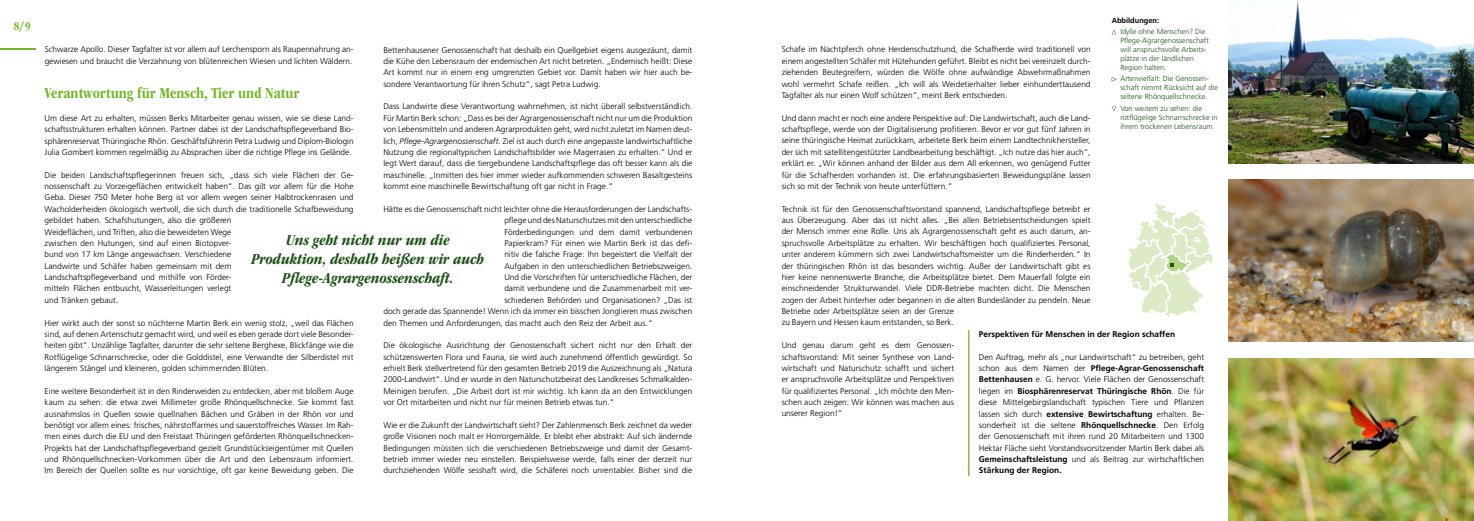
<style>
.page{position:relative;width:1474px;height:521px;background:#fff}
.page>*{position:absolute;margin:0;border:0;box-sizing:border-box;transform-origin:0 0}
.t1{font:italic 700 condensed 15.75px/18.9px "ITC Garamond Std";color:#1f5018;text-align:center}
.t2{font:700 condensed 15.75px "ITC Garamond Std";color:#75b72a}
.t3{font:700 condensed 12.25px "ITC Garamond Std";color:#75b72a}
.LT_1-Sp{font:300 8.31px/11.4px "Frutiger LT Std";color:#000;text-align:justify}
.LT_1-Sp-2{font:700 8.31px "Frutiger LT Std";color:#000}
.t4{font:300 7.44px/8.9px "Frutiger LT Std";color:#1f5018}
.t5{font:700 7.44px "Frutiger LT Std";color:#000}
.s1{font-style:italic}
.s2{font-weight:700}
</style>
<div class="page">
<hr style="left:0;top:48px;width:36px;height:1px;background:#75b72a">
<hr style="left:968px;top:330px;width:1px;height:146px;background:#75b72a">
<svg style="left:1111px;top:77px;width:5px;height:4px"></svg>
<svg style="left:1111px;top:107px;width:5px;height:4px"></svg>
<svg style="left:1128px;top:204px;width:85px;height:113px"></svg>
<img style="left:1228px;top:0;width:245px;height:163px">
<img style="left:1228px;top:179px;width:245px;height:162px">
<img style="left:1228px;top:358px;width:245px;height:163px">
<h2 class="t3" style="left:14px;top:19px;width:18px">8/9</h2>
<p class="LT_1-Sp" style="left:45px;top:44px;width:310px">Schwarze Apollo. Dieser Tagfalter ist vor allem auf Lerchensporn als Raupennahrung an&shy;gewiesen und braucht die Verzahnung von blütenreichen Wiesen und lichten Wäldern.</p>
<h2 class="t2" style="left:45px;top:84px;width:256px">Verantwortung für Mensch, Tier und Natur</h2>
<p class="LT_1-Sp" style="left:45px;top:112px;width:310px">Um diese Art zu erhalten, müssen Berks Mitarbeiter genau wissen, wie sie diese Land&shy;schaftsstrukturen erhalten können. Partner dabei ist der Landschaftspflegeverband Bio&shy;sphärenreservat Thüringische Rhön. Geschäftsführerin Petra Ludwig und Diplom-Biologin Julia Gombert kommen regelmäßig zu Absprachen über die richtige Pflege ins Gelände.</p>
<p class="LT_1-Sp" style="left:45px;top:169px;width:310px;text-align:left">Die beiden Landschaftspflegerinnen freuen sich, „dass sich viele Flächen der Ge&shy;nossenschaft zu Vorzeigeflächen entwickelt haben“. Das gilt vor allem für die Hohe Geba. Dieser 750 Meter hohe Berg ist vor allem wegen seiner Halbtrockenrasen und Wacholderheiden ökologisch wertvoll, die sich durch die traditionelle Schafbeweidung gebildet haben. Schafshutungen, also die größeren<br>Weideflächen, und Triften, also die beweideten Wege<br>zwischen den Hutungen, sind auf einen Biotopver-<br>bund von 17 km Länge angewachsen. Verschiedene<br>Landwirte und Schäfer haben gemeinsam mit dem<br>Landschaftspflegeverband und mithilfe von Förder-<br>mitteln Flächen entbuscht, Wasserleitungen verlegt<br>und Tränken gebaut.</p>
<p class="LT_1-Sp" style="left:45px;top:317px;width:310px">Hier wirkt auch der sonst so nüchterne Martin Berk ein wenig stolz, „weil das Flächen sind, auf denen Artenschutz gemacht wird, und weil es eben gerade dort viele Besonder&shy;heiten gibt“. Unzählige Tagfalter, darunter die sehr seltene Berghexe, Blickfänge wie die Rotflügelige Schnarrschrecke, oder die Golddistel, eine Verwandte der Silberdistel mit längerem Stängel und kleineren, golden schimmernden Blüten.</p>
<p class="LT_1-Sp" style="left:45px;top:385px;width:310px">Eine weitere Besonderheit ist in den Rinderweiden zu entdecken, aber mit bloßem Auge kaum zu sehen: die etwa zwei Millimeter große Rhönquellschnecke. Sie kommt fast ausnahmslos in Quellen sowie quellnahen Bächen und Gräben in der Rhön vor und benötigt vor allem eines: frisches, nährstoffarmes und sauerstoffreiches Wasser. Im Rah&shy;men eines durch die EU und den Freistaat Thüringen geförderten Rhönquellschnecken-Projekts hat der Landschaftspflegeverband gezielt Grundstückseigentümer mit Quellen und Rhönquellschnecken-Vorkommen über die Art und den Lebensraum informiert.<br>Im Bereich der Quellen sollte es nur vorsichtige, oft gar keine Beweidung geben. Die</p>
<p class="LT_1-Sp" style="left:383px;top:44px;width:310px">Bettenhausener Genossenschaft hat deshalb ein Quellgebiet eigens ausgezäunt, damit die Kühe den Lebensraum der endemischen Art nicht betreten. „Endemisch heißt: Diese Art kommt nur in einem eng umgrenzten Gebiet vor. Damit haben wir hier auch be&shy;sondere Verantwortung für ihren Schutz“, sagt Petra Ludwig.</p>
<p class="LT_1-Sp" style="left:383px;top:101px;width:310px">Dass Landwirte diese Verantwortung wahrnehmen, ist nicht überall selbstverständlich.<br>Für Martin Berk schon: „Dass es bei der Agrargenossenschaft nicht nur um die Produktion von Lebensmitteln und anderen Agrarprodukten geht, wird nicht zuletzt im Namen deut&shy;lich, <span class="s1">Pflege-Agrargenossenschaft</span>. Ziel ist auch durch eine angepasste landwirtschaftliche Nutzung die regionaltypischen Landschaftsbilder wie Magerrasen zu erhalten.“ Und er legt Wert darauf, dass die tiergebundene Landschaftspflege das oft besser kann als die maschinelle. „Inmitten des hier immer wieder aufkommenden schweren Basaltgesteins kommt eine maschinelle Bewirtschaftung oft gar nicht in Frage.“</p>
<p class="LT_1-Sp" style="left:383px;top:203px;width:310px">Hätte es die Genossenschaft nicht leichter ohne die Herausforderungen der Landschafts-</p>
<p class="LT_1-Sp" style="left:504px;top:215px;width:189px">pflege und des Naturschutzes mit den unterschiedliche</p>
<p class="LT_1-Sp" style="left:504px;top:226px;width:189px">Förderbedingungen und dem damit verbundenen</p>
<p class="LT_1-Sp" style="left:504px;top:237px;width:189px">Papierkram? Für einen wie Martin Berk ist das defi-</p>
<p class="LT_1-Sp" style="left:504px;top:249px;width:189px">nitiv die falsche Frage: Ihn begeistert die Vielfalt der</p>
<p class="LT_1-Sp" style="left:504px;top:260px;width:189px">Aufgaben in den unterschiedlichen Betriebszweigen.</p>
<p class="LT_1-Sp" style="left:504px;top:272px;width:189px">Und die Vorschriften für unterschiedliche Flächen, der</p>
<p class="LT_1-Sp" style="left:504px;top:283px;width:189px">damit verbundene und die Zusammenarbeit mit ver-</p>
<p class="LT_1-Sp" style="left:504px;top:294px;width:189px">schiedenen Behörden und Organisationen? „Das ist</p>
<p class="LT_1-Sp" style="left:383px;top:306px;width:310px">doch gerade das Spannende! Wenn ich da immer ein bisschen Jonglieren muss zwischen</p>
<p class="LT_1-Sp" style="left:383px;top:317px;width:271px">den Themen und Anforderungen, das macht auch den Reiz der Arbeit aus.“</p>
<p class="LT_1-Sp" style="left:383px;top:340px;width:310px">Die ökologische Ausrichtung der Genossenschaft sichert nicht nur den Erhalt der schützenswerten Flora und Fauna, sie wird auch zunehmend öffentlich gewürdigt. So erhielt Berk stellvertretend für den gesamten Betrieb 2019 die Auszeichnung als „Natura 2000-Landwirt“. Und er wurde in den Naturschutzbeirat des Landkreises Schmalkalden-Meinigen berufen. „Die Arbeit dort ist mir wichtig. Ich kann da an den Entwicklungen vor Ort mitarbeiten und nicht nur für meinen Betrieb etwas tun.“</p>
<p class="LT_1-Sp" style="left:383px;top:419px;width:310px">Wie er die Zukunft der Landwirtschaft sieht? Der Zahlenmensch Berk zeichnet da weder große Visionen noch malt er Horrorgemälde. Er bleibt eher abstrakt: Auf sich ändernde Bedingungen müssten sich die verschiedenen Betriebszweige und damit der Gesamt&shy;betrieb immer wieder neu einstellen. Beispielsweise werde, falls einer der derzeit nur durchziehenden Wölfe sesshaft wird, die Schäferei noch unrentabler. Bisher sind die</p>
<h1 class="t1" style="left:251px;top:231px;width:234px">Uns geht nicht nur um die<br>Produktion, deshalb heißen wir auch<br>Pflege-Agrargenossenschaft.</h1>
<p class="t5" style="left:1111px;top:16px;width:49px">Abbildungen:</p>
<p class="t4" style="left:1120px;top:27px;width:90px">Idylle ohne Menschen? Die<br>Pflege-Agrargenossenschaft will anspruchsvolle Arbeits&shy;plätze in der ländlichen<br>Region halten.</p>
<p class="t4" style="left:1120px;top:75px;width:99px">Artenvielfalt: Die Genossen&shy;schaft nimmt Rücksicht auf die seltene Rhönquellschnecke.</p>
<p class="t4" style="left:1120px;top:104px;width:99px">Von weitem zu sehen: die rotflügelige Schnarrschrecke in ihrem trockenen Lebensraum.</p>
<p class="LT_1-Sp" style="left:781px;top:44px;width:310px">Schafe im Nachtpferch ohne Herdenschutzhund, die Schafherde wird traditionell von einem angestellten Schäfer mit Hütehunden geführt. Bleibt es nicht bei vereinzelt durch&shy;ziehenden Beutegreifern, würden die Wölfe ohne aufwändige Abwehrmaßnahmen wohl vermehrt Schafe reißen. „Ich will als Weidetierhalter lieber einhunderttausend Tagfalter als nur einen Wolf schützen“, meint Berk entschieden.</p>
<p class="LT_1-Sp" style="left:781px;top:112px;width:310px">Und dann macht er noch eine andere Perspektive auf: Die Landwirtschaft, auch die Land&shy;schaftspflege, werde von der Digitalisierung profitieren. Bevor er vor gut fünf Jahren in seine thüringische Heimat zurückkam, arbeitete Berk beim einem Landtechnikhersteller, der sich mit satellitengestützter Landbearbeitung beschäftigt. „Ich nutze das hier auch“, erklärt er. „Wir können anhand der Bilder aus dem All erkennen, wo genügend Futter für die Schafherden vorhanden ist. Die erfahrungsbasierten Beweidungspläne lassen sich so mit der Technik von heute unterfüttern.“</p>
<p class="LT_1-Sp" style="left:781px;top:203px;width:310px;text-align:left">Technik ist für den Genossenschaftsvorstand spannend, Landschaftspflege betreibt er aus Überzeugung. Aber das ist nicht alles. „Bei allen Betriebsentscheidungen spielt der Mensch immer eine Rolle. Uns als Agrargenossenschaft geht es auch darum, an&shy;spruchsvolle Arbeitsplätze zu erhalten. Wir beschäftigen hoch qualifiziertes Personal, unter anderem kümmern sich zwei Landwirtschaftsmeister um die Rinderherden.“ In der thüringischen Rhön ist das besonders wichtig. Außer der Landwirtschaft gibt es hier keine nennenswerte Branche, die Arbeitsplätze bietet. Dem Mauerfall folgte ein einschneidender Strukturwandel. Viele DDR-Betriebe machten dicht. Die Menschen zogen der Arbeit hinterher oder begannen in die alten Bundesländer zu pendeln. Neue Betriebe oder Arbeitsplätze seien an der Grenze<br>zu Bayern und Hessen kaum entstanden, so Berk.</p>
<p class="LT_1-Sp" style="left:781px;top:340px;width:174px">Und genau darum geht es dem Genossen&shy;schaftsvorstand: Mit seiner Synthese von Land&shy;wirtschaft und Naturschutz schafft und sichert er anspruchsvolle Arbeitsplätze und Perspektiven für qualifiziertes Personal. „Ich möchte den Men&shy;schen auch zeigen: Wir können was machen aus unserer Region!“</p>
<p class="LT_1-Sp-2" style="left:978px;top:329px;width:198px">Perspektiven für Menschen in der Region schaffen</p>
<p class="LT_1-Sp" style="left:978px;top:351px;width:227px">Den Auftrag, mehr als „nur Landwirtschaft“ zu betreiben, geht schon aus dem Namen der <span class="s2">Pflege-Agrar-Genossenschaft Bettenhausen</span> e. G. hervor. Viele Flächen der Genossenschaft liegen im <span class="s2">Biosphärenreservat Thüringische Rhön</span>. Die für diese Mittelgebirgslandschaft typischen Tiere und Pflanzen lassen sich durch <span class="s2">extensive Bewirtschaftung</span> erhalten. Be&shy;sonderheit ist die seltene <span class="s2">Rhönquellschnecke</span>. Den Erfolg der Genossenschaft mit ihren rund 20 Mitarbeitern und 1300<br>Hektar Fläche sieht Vorstandsvorsitzender Martin Berk dabei als <span class="s2">Gemeinschaftsleistung</span> und als Beitrag zur wirtschaftlichen <span class="s2">Stärkung der Region.</span></p>
</div>
